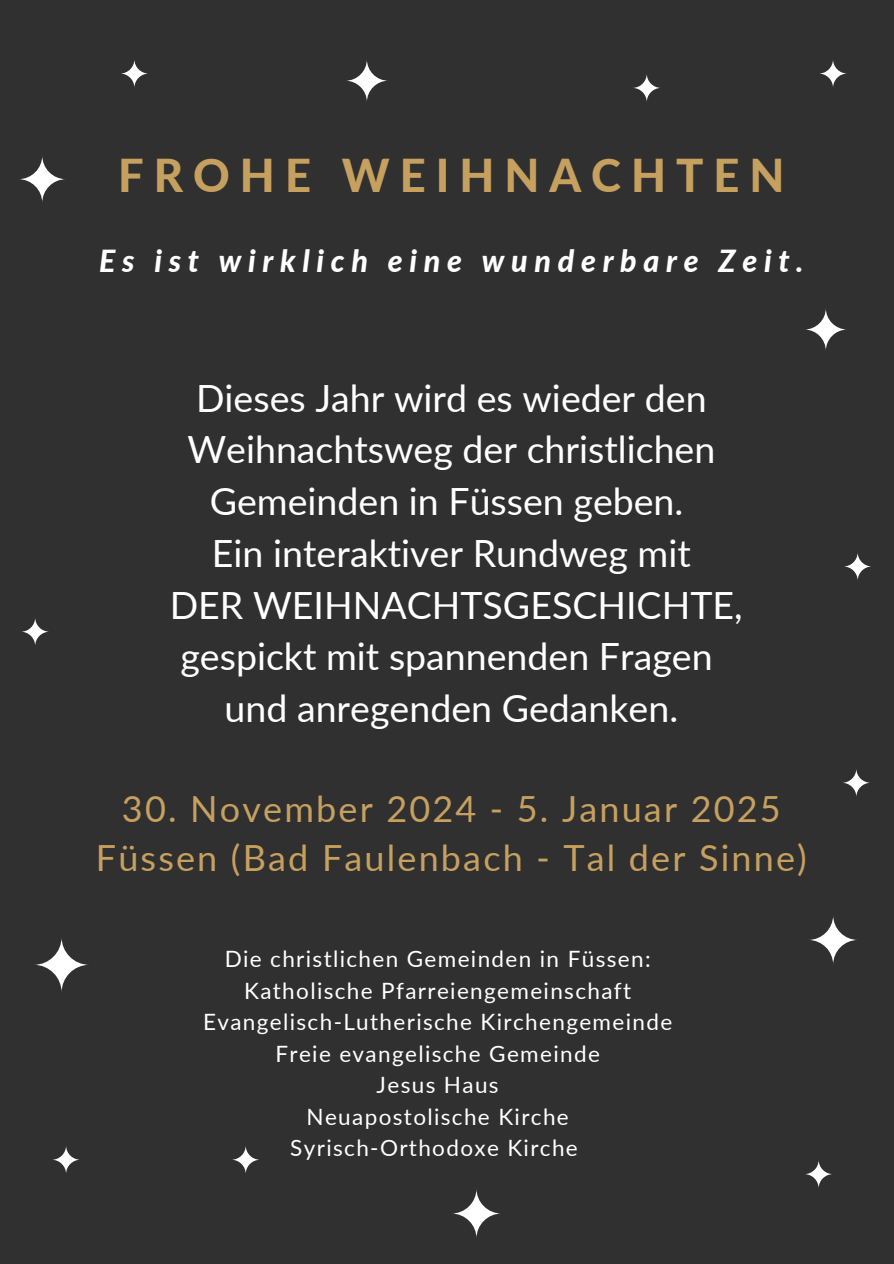
<style>
.page{position:relative;width:894px;height:1264px;background:#fff}
.page>*{position:absolute;margin:0;border:0;box-sizing:border-box;transform-origin:0 0}
.t1{font:800 45.3px "Lato";letter-spacing:.22em;color:#c6a05f}
.t2{font:37.5px/51.8px "Lato";color:#fff;text-align:center}
.t3{font:36px/49.5px "Lato";letter-spacing:.06em;color:#c6a05f;text-align:center}
.t4{font:italic 800 30.45px "Lato";letter-spacing:.22em;color:#fff}
.t5{font:22.5px/31.5px "Lato";letter-spacing:.06em;color:#fff;text-align:center}
</style>
<div class="page">
<div style="left:0;top:0;width:893px;height:1263px;background:#303030"></div>
<svg style="left:18px;top:155px;width:48px;height:48px"></svg>
<svg style="left:34px;top:937px;width:55px;height:55px"></svg>
<svg style="left:451px;top:1188px;width:50px;height:50px"></svg>
<svg style="left:808px;top:915px;width:49px;height:49px"></svg>
<svg style="left:804px;top:308px;width:42px;height:43px"></svg>
<svg style="left:345px;top:59px;width:43px;height:43px"></svg>
<svg style="left:120px;top:59px;width:29px;height:29px"></svg>
<svg style="left:632px;top:74px;width:29px;height:28px"></svg>
<svg style="left:818px;top:59px;width:29px;height:29px"></svg>
<svg style="left:843px;top:552px;width:28px;height:29px"></svg>
<svg style="left:841px;top:768px;width:29px;height:29px"></svg>
<svg style="left:804px;top:1159px;width:28px;height:29px"></svg>
<svg style="left:231px;top:1145px;width:29px;height:29px"></svg>
<svg style="left:52px;top:1145px;width:28px;height:29px"></svg>
<svg style="left:21px;top:617px;width:28px;height:29px"></svg>
<p class="t1" style="left:118px;top:147px;width:667px">FROHE WEIHNACHTEN</p>
<p class="t4" style="left:99px;top:241px;width:705px">Es ist wirklich eine wunderbare Zeit.</p>
<p class="t2" style="left:170px;top:371px;width:574px">Dieses Jahr wird es wieder den<br>Weihnachtsweg der christlichen<br>Gemeinden in Füssen geben.<br>Ein interaktiver Rundweg mit<br>DER WEIHNACHTSGESCHICHTE, gespickt mit spannenden Fragen und anregenden Gedanken.</p>
<p class="t3" style="left:96px;top:783px;width:712px">30. November 2024 - 5. Januar 2025<br>Füssen (Bad Faulenbach - Tal der Sinne)</p>
<h2 class="t5" style="left:203px;top:942px;width:470px">Die christlichen Gemeinden in Füssen:<br>Katholische Pfarreiengemeinschaft<br>Evangelisch-Lutherische Kirchengemeinde<br>Freie evangelische Gemeinde<br>Jesus Haus<br>Neuapostolische Kirche<br>Syrisch-Orthodoxe Kirche</h2>
</div>
